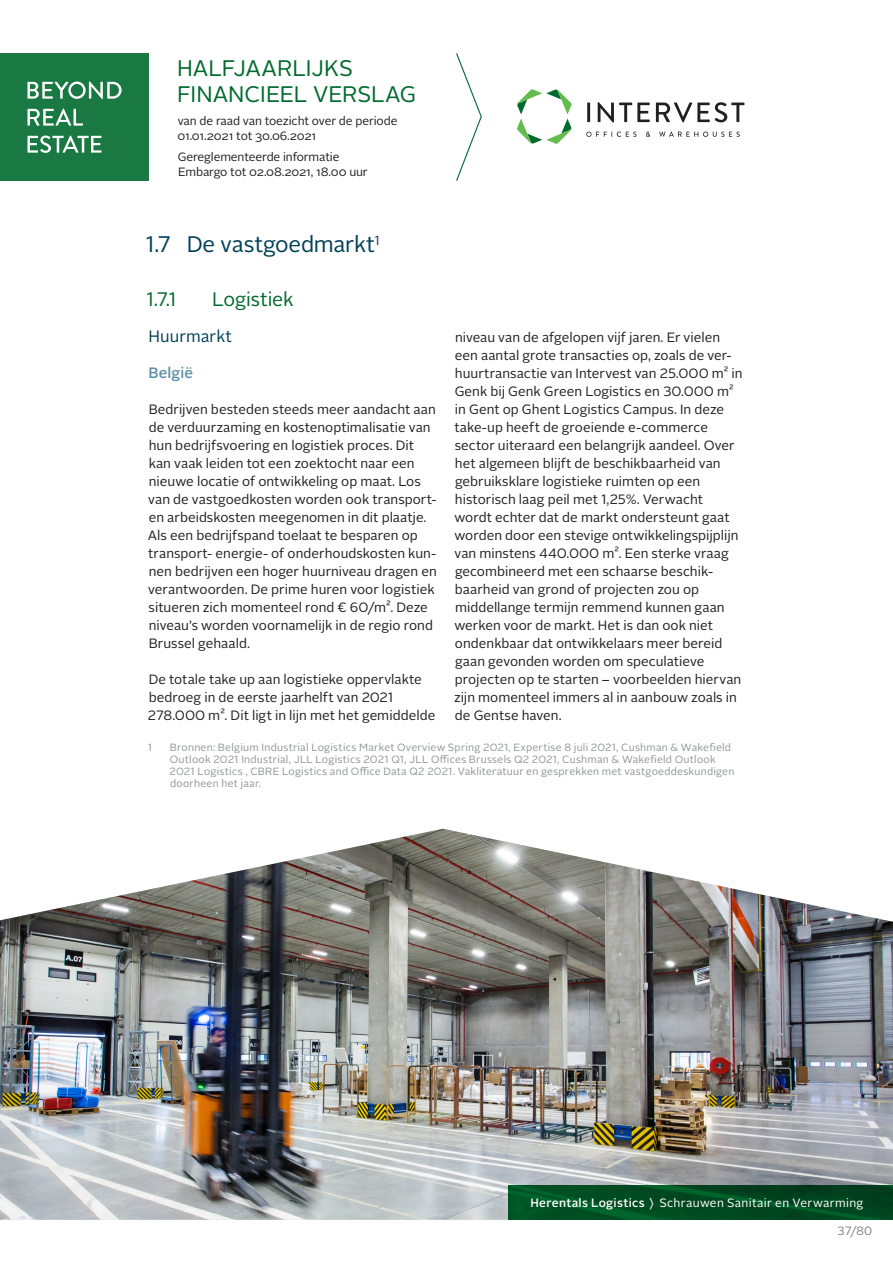
<style>
.page{position:relative;width:893px;height:1263px;background:#fff}
.page>*{position:absolute;margin:0;border:0;box-sizing:border-box;transform-origin:0 0}
.t1{font:22.5px/25.5px "Alright Sans";letter-spacing:-.005em;color:#016a2e}
.t2{font:22.5px "Alright Sans";letter-spacing:-.01em;color:#004058}
.t3{font:19.5px "Alright Sans";letter-spacing:-.01em;color:#016a2e}
.T4_JV_blauwgrijs_80{font:16.5px "Alright Sans";letter-spacing:.005em;color:#004058}
.T5_JV_blauwgrijs_40{font:500 15px "Alright Sans";letter-spacing:.005em;color:#5d91a7}
.Body{font:13.5px/18px "Alright Sans";color:#231f20}
.t4{font:12px/15px "Alright Sans";letter-spacing:-.01em;color:#231f20}
.Bijschrift_foto_rech{font:12px "Alright Sans";letter-spacing:.03em;color:#fff}
.t5{font:12px "Alright Sans";color:#808285}
.Voetnoot___nummer{font:10.5px/12px "Alright Sans";letter-spacing:.02em;color:#939598}
.s1{font-weight:500}
</style>
<div class="page">
<svg style="left:456px;top:53px;width:26px;height:128px"></svg>
<div style="left:0;top:53px;width:149px;height:128px;background:#1a7943"></div>
<svg style="left:28px;top:136px;width:74px;height:17px"></svg>
<svg style="left:28px;top:109px;width:55px;height:17px"></svg>
<svg style="left:28px;top:82px;width:94px;height:17px"></svg>
<svg style="left:517px;top:89px;width:55px;height:55px"></svg>
<svg style="left:586px;top:132px;width:50px;height:5px"></svg>
<svg style="left:646px;top:132px;width:4px;height:5px"></svg>
<svg style="left:659px;top:132px;width:81px;height:5px"></svg>
<hr style="left:587px;top:103px;width:3px;height:19px;background:#231f20">
<svg style="left:598px;top:102px;width:52px;height:20px"></svg>
<svg style="left:656px;top:102px;width:88px;height:20px"></svg>
<img style="left:0;top:829px;width:893px;height:391px">
<svg style="left:509px;top:1186px;width:384px;height:34px;background:#004c21"></svg>
<h1 class="t1" style="left:177px;top:56px;width:241px">HALFJAARLIJKS<br>FINANCIEEL VERSLAG</h1>
<p class="t4" style="left:177px;top:113px;width:222px">van de raad van toezicht over de periode<br>01.01.2021 tot 30.06.2021</p>
<p class="t4" style="left:178px;top:150px;width:192px">Gereglementeerde informatie<br>Embargo tot 02.08.2021, 18.00 uur</p>
<p class="t2" style="left:146px;top:229px;width:236px">1.7 De vastgoedmarkt<sup>1</sup></p>
<p class="t3" style="left:146px;top:286px;width:32px">1.7.1</p>
<p class="t3" style="left:212px;top:286px;width:83px">Logistiek</p>
<p class="T4_JV_blauwgrijs_80" style="left:149px;top:325px;width:85px">Huurmarkt</p>
<p class="T5_JV_blauwgrijs_40" style="left:149px;top:362px;width:46px">België</p>
<p class="Body" style="left:148px;top:401px;width:290px">Bedrijven besteden steeds meer aandacht aan de verduurzaming en kostenoptimalisatie van hun bedrijfsvoering en logistiek proces. Dit kan vaak leiden tot een zoektocht naar een nieuwe locatie of ontwikkeling op maat. Los van de vastgoedkosten worden ook transport&shy;en arbeidskosten meegenomen in dit plaatje.<br>Als een bedrijfspand toelaat te besparen op transport- energie- of onderhoudskosten kun&shy;nen bedrijven een hoger huurniveau dragen en verantwoorden. De prime huren voor logistiek situeren zich momenteel rond € 60/m². Deze niveau’s worden voornamelijk in de regio rond Brussel gehaald.</p>
<p class="Body" style="left:148px;top:671px;width:289px">De totale take up aan logistieke oppervlakte bedroeg in de eerste jaarhelft van 2021<br>278.000 m². Dit ligt in lijn met het gemiddelde</p>
<p class="Body" style="left:454px;top:329px;width:290px">niveau van de afgelopen vijf jaren. Er vielen een aantal grote transacties op, zoals de ver&shy;huurtransactie van Intervest van 25.000 m² in Genk bij Genk Green Logistics en 30.000 m² in Gent op Ghent Logistics Campus. In deze take-up heeft de groeiende e-commerce sector uiteraard een belangrijk aandeel. Over het algemeen blijft de beschikbaarheid van gebruiksklare logistieke ruimten op een historisch laag peil met 1,25%. Verwacht wordt echter dat de markt ondersteunt gaat worden door een stevige ontwikkelingspijplijn van minstens 440.000 m². Een sterke vraag gecombineerd met een schaarse beschik&shy;baarheid van grond of projecten zou op middellange termijn remmend kunnen gaan werken voor de markt. Het is dan ook niet ondenkbaar dat ontwikkelaars meer bereid gaan gevonden worden om speculatieve projecten op te starten – voorbeelden hiervan zijn momenteel immers al in aanbouw zoals in de Gentse haven.</p>
<p class="Voetnoot___nummer" style="left:148px;top:741px;width:6px">1</p>
<p class="Voetnoot___nummer" style="left:170px;top:741px;width:566px">Bronnen: Belgium Industrial Logistics Market Overview Spring 2021, Expertise 8 juli 2021, Cushman &amp; Wakefield Outlook 2021 Industrial, JLL Logistics 2021 Q1, JLL Offices Brussels Q2 2021, Cushman &amp; Wakefield Outlook 2021 Logistics , CBRE Logistics and Office Data Q2 2021. Vakliteratuur en gesprekken met vastgoeddeskundigen doorheen het jaar.</p>
<p class="Bijschrift_foto_rech" style="left:530px;top:1195px;width:335px"><span class="s1">Herentals Logistics</span> 〉 Schrauwen Sanitair en Verwarming</p>
<p class="t5" style="left:837px;top:1223px;width:36px">37/80</p>
</div>
